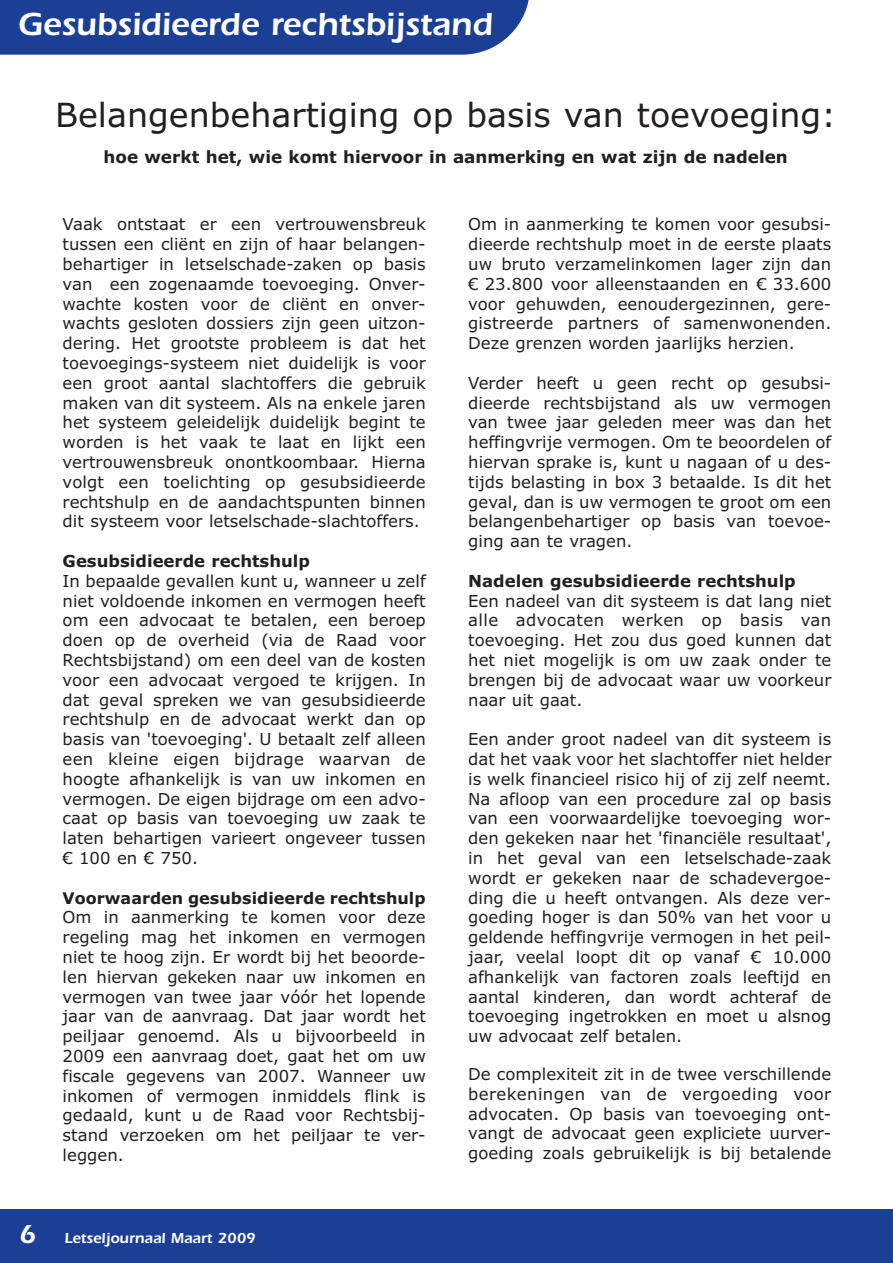
<style>
.page{position:relative;width:893px;height:1263px;background:#fff}
.page>*{position:absolute;margin:0;border:0;box-sizing:border-box;transform-origin:0 0}
.t1{font:33.3px "Verdana";color:#231f20}
.t2{font:600 33px "Itc Eras";color:#fff}
.t3{font:700 16.8px "Verdana";color:#231f20}
.t4{font:16.5px/19.8px "Verdana";color:#231f20;text-align:justify}
.t5{font:700 16.5px "Verdana";color:#231f20}
.t6{font:700 16.05px "Verdana";color:#231f20}
.t7{font:600 15px "Itc Eras";color:#fff}
.s1{font-size:27px}
</style>
<div class="page">
<div style="left:0;top:1210px;width:893px;height:53px;background:#1b3f94"></div>
<div style="left:0;top:0;width:529px;height:55px;background:#1b3f94"></div>
<h2 class="t2" style="left:18px;top:11px;width:477px">Gesubsidieerde rechtsbijstand</h2>
<h1 class="t1" style="left:55px;top:102px;width:783px">Belangenbehartiging op basis van toevoeging:</h1>
<p class="t3" style="left:104px;top:150px;width:686px">hoe werkt het, wie komt hiervoor in aanmerking en wat zijn de nadelen</p>
<p class="t4" style="left:63px;top:216px;width:365px">Vaak ontstaat er een vertrouwensbreuk tussen een cliënt en zijn of haar belangen&shy;behartiger in letselschade-zaken op basis van een zogenaamde toevoeging. Onver&shy;wachte kosten voor de cliënt en onver&shy;wachts gesloten dossiers zijn geen uitzon&shy;dering. Het grootste probleem is dat het toevoegings-systeem niet duidelijk is voor een groot aantal slachtoffers die gebruik maken van dit systeem. Als na enkele jaren het systeem geleidelijk duidelijk begint te worden is het vaak te laat en lijkt een vertrouwensbreuk onontkoombaar. Hierna volgt een toelichting op gesubsidieerde rechtshulp en de aandachtspunten binnen dit systeem voor letselschade-slachtoffers.</p>
<p class="t5" style="left:63px;top:554px;width:249px">Gesubsidieerde rechtshulp</p>
<p class="t4" style="left:63px;top:572px;width:365px">In bepaalde gevallen kunt u, wanneer u zelf niet voldoende inkomen en vermogen heeft om een advocaat te betalen, een beroep doen op de overheid (via de Raad voor Rechtsbijstand) om een deel van de kosten voor een advocaat vergoed te krijgen. In dat geval spreken we van gesubsidieerde rechtshulp en de advocaat werkt dan op basis van 'toevoeging'. U betaalt zelf alleen een kleine eigen bijdrage waarvan de hoogte afhankelijk is van uw inkomen en vermogen. De eigen bijdrage om een advo&shy;caat op basis van toevoeging uw zaak te laten behartigen varieert ongeveer tussen € 100 en € 750.</p>
<p class="t6" style="left:63px;top:891px;width:364px">Voorwaarden gesubsidieerde rechtshulp</p>
<p class="t4" style="left:63px;top:909px;width:365px">Om in aanmerking te komen voor deze regeling mag het inkomen en vermogen niet te hoog zijn. Er wordt bij het beoorde&shy;len hiervan gekeken naar uw inkomen en vermogen van twee jaar vóór het lopende jaar van de aanvraag. Dat jaar wordt het peiljaar genoemd. Als u bijvoorbeeld in 2009 een aanvraag doet, gaat het om uw fiscale gegevens van 2007. Wanneer uw inkomen of vermogen inmiddels flink is gedaald, kunt u de Raad voor Rechtsbij&shy;stand verzoeken om het peiljaar te ver&shy;leggen.</p>
<p class="t7" style="left:19px;top:1232px;width:238px"><span class="s1">6</span> Letseljournaal Maart 2009</p>
<p class="t4" style="left:468px;top:216px;width:365px">Om in aanmerking te komen voor gesubsi&shy;dieerde rechtshulp moet in de eerste plaats uw bruto verzamelinkomen lager zijn dan € 23.800 voor alleenstaanden en € 33.600 voor gehuwden, eenoudergezinnen, gere&shy;gistreerde partners of samenwonenden.<br>Deze grenzen worden jaarlijks herzien.</p>
<p class="t4" style="left:468px;top:374px;width:365px">Verder heeft u geen recht op gesubsi&shy;dieerde rechtsbijstand als uw vermogen van twee jaar geleden meer was dan het heffingvrije vermogen. Om te beoordelen of hiervan sprake is, kunt u nagaan of u des&shy;tijds belasting in box 3 betaalde. Is dit het geval, dan is uw vermogen te groot om een belangenbehartiger op basis van toevoe&shy;ging aan te vragen.</p>
<p class="t5" style="left:468px;top:574px;width:329px">Nadelen gesubsidieerde rechtshulp</p>
<p class="t4" style="left:468px;top:592px;width:365px">Een nadeel van dit systeem is dat lang niet alle advocaten werken op basis van toevoeging. Het zou dus goed kunnen dat het niet mogelijk is om uw zaak onder te brengen bij de advocaat waar uw voorkeur naar uit gaat.</p>
<p class="t4" style="left:468px;top:731px;width:365px">Een ander groot nadeel van dit systeem is dat het vaak voor het slachtoffer niet helder is welk financieel risico hij of zij zelf neemt.<br>Na afloop van een procedure zal op basis van een voorwaardelijke toevoeging wor&shy;den gekeken naar het 'financiële resultaat', in het geval van een letselschade-zaak wordt er gekeken naar de schadevergoe&shy;ding die u heeft ontvangen. Als deze ver&shy;goeding hoger is dan 50% van het voor u geldende heffingvrije vermogen in het peil&shy;jaar, veelal loopt dit op vanaf € 10.000 afhankelijk van factoren zoals leeftijd en aantal kinderen, dan wordt achteraf de toevoeging ingetrokken en moet u alsnog uw advocaat zelf betalen.</p>
<p class="t4" style="left:468px;top:1065px;width:365px">De complexiteit zit in de twee verschillende berekeningen van de vergoeding voor advocaten. Op basis van toevoeging ont&shy;vangt de advocaat geen expliciete uurver&shy;goeding zoals gebruikelijk is bij betalende</p>
</div>
